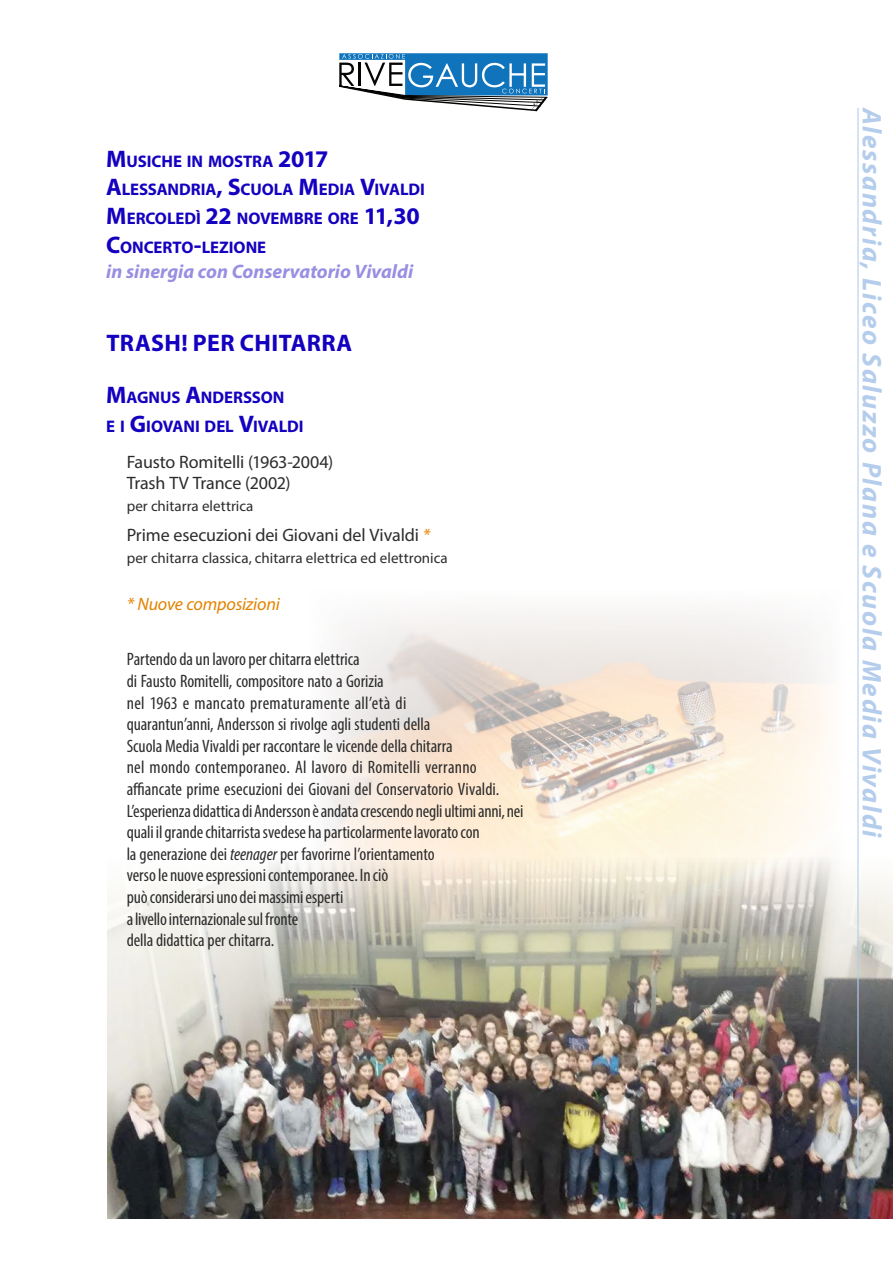
<style>
.page{position:relative;width:893px;height:1263px;background:#fff}
.page>*{position:absolute;margin:0;border:0;box-sizing:border-box;transform-origin:0 0}
.t1{font:italic 700 27px "Myriad Pro";letter-spacing:.06em;color:#b4cdec}
.Titolino{font:700 24px "Myriad Pro";letter-spacing:.015em;color:#1400c0}
.LuogoDataInterpreti{font:italic 700 19.5px "Myriad Pro";color:#988fe3}
.Programma{font:condensed 18px/21.6px "Myriad Pro";letter-spacing:-.005em;color:#2c2c2c}
.Programma-2{font:18px/21.6px "Myriad Pro";letter-spacing:-.005em;color:#2c2c2c}
.Programma-3{font:italic 18px "Myriad Pro";letter-spacing:-.01em;color:#e38300}
.LuogoDataInterpreti-2{font:700 16.8px/28.8px "Myriad Pro";letter-spacing:-.005em;color:#1400c0}
.Programma-4{font:15px "Myriad Pro";color:#2c2c2c}
.s1{font-size:24px}
.s2{font-style:italic;color:#e38300}
.s3{font-style:italic}
</style>
<div class="page">
<svg style="left:339px;top:53px;width:209px;height:59px"></svg>
<img style="left:108px;top:857px;width:785px;height:361px">
<hr style="left:857px;top:108px;width:1px;height:1067px;background:#b4cdec">
<img style="left:309px;top:611px;width:535px;height:334px">
<p class="LuogoDataInterpreti-2" style="left:106px;top:146px;width:320px"><span class="s1">M</span>USICHE IN MOSTRA <span class="s1">2017<br>A</span>LESSANDRIA<span class="s1">, S</span>CUOLA <span class="s1">M</span>EDIA <span class="s1">V</span>IVALDI<br><span class="s1">M</span>ERCOLEDÌ <span class="s1">22</span> NOVEMBRE ORE <span class="s1">11,30<br>C</span>ONCERTO<span class="s1">-</span>LEZIONE</p>
<p class="LuogoDataInterpreti" style="left:106px;top:259px;width:308px">in sinergia con Conservatorio Vivaldi</p>
<p class="Titolino" style="left:107px;top:327px;width:247px">TRASH! PER CHITARRA</p>
<p class="LuogoDataInterpreti-2" style="left:106px;top:383px;width:199px"><span class="s1">M</span>AGNUS <span class="s1">A</span>NDERSSON<br>E I <span class="s1">G</span>IOVANI DEL <span class="s1">V</span>IVALDI</p>
<p class="Programma-2" style="left:127px;top:450px;width:208px">Fausto Romitelli (1963-2004)<br>Trash TV Trance (2002)</p>
<p class="Programma-4" style="left:127px;top:497px;width:128px">per chitarra elettrica</p>
<p class="Programma-2" style="left:127px;top:524px;width:305px">Prime esecuzioni dei Giovani del Vivaldi <span class="s2">*</span></p>
<p class="Programma-4" style="left:127px;top:548px;width:323px">per chitarra classica, chitarra elettrica ed elettronica</p>
<p class="Programma-3" style="left:127px;top:592px;width:155px">* Nuove composizioni</p>
<p class="Programma" style="left:127px;top:648px;width:398px">Partendo da un lavoro per chitarra elettrica<br>di Fausto Romitelli, compositore nato a Gorizia<br>nel 1963 e mancato prematuramente all’età di<br>quarantun’anni, Andersson si rivolge agli studenti della<br>Scuola Media Vivaldi per raccontare le vicende della chitarra<br>nel mondo contemporaneo. Al lavoro di Romitelli verranno affiancate prime esecuzioni dei Giovani del Conservatorio Vivaldi.<br>L’esperienza didattica di Andersson è andata crescendo negli ultimi anni, nei quali il grande chitarrista svedese ha particolarmente lavorato con<br>la generazione dei <span class="s3">teenager</span> per favorirne l’orientamento<br>verso le nuove espressioni contemporanee. In ciò<br>può considerarsi uno dei massimi esperti<br>a livello internazionale sul fronte<br>della didattica per chitarra.</p>
<p class="t1" style="left:889px;top:108px;width:731px;rotate:90deg">Alessandria, Liceo Saluzzo Plana e Scuola Media Vivaldi</p>
</div>
